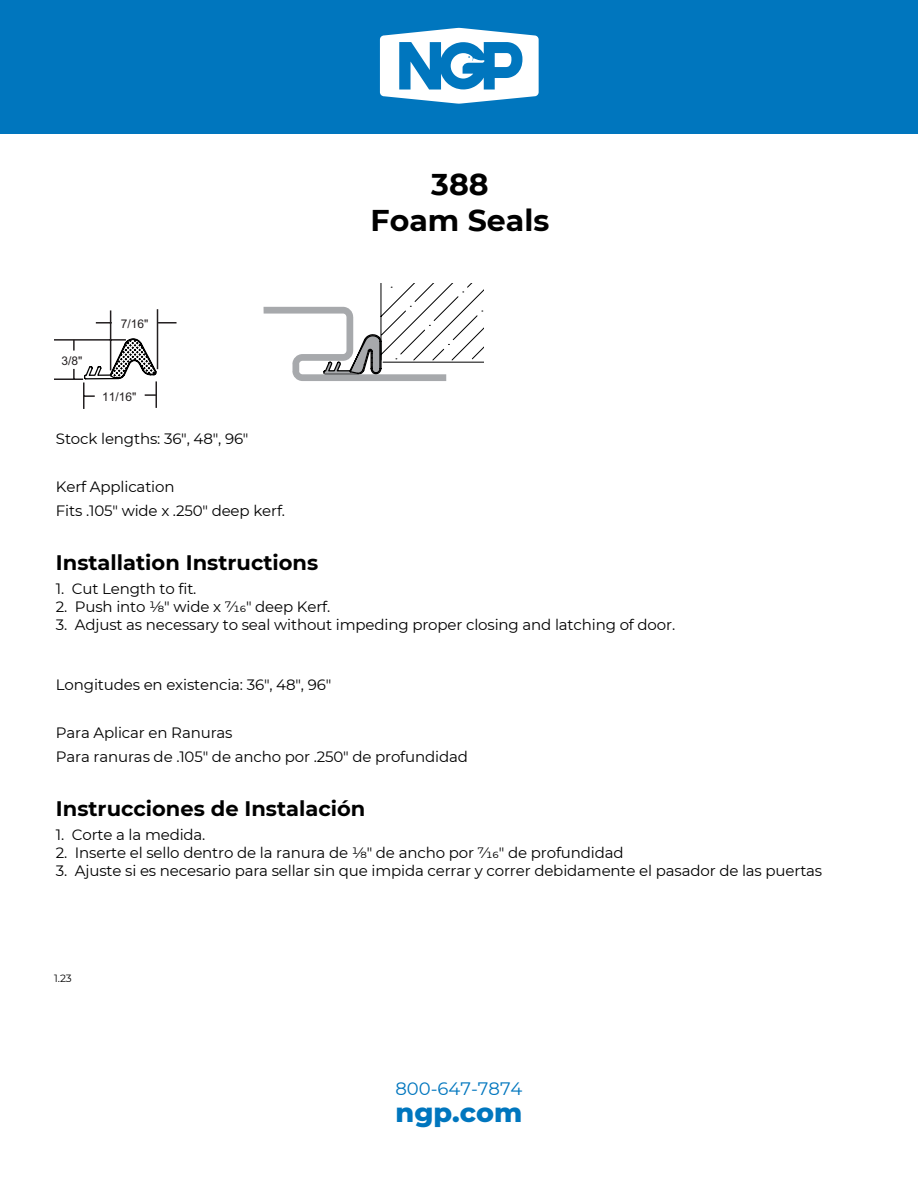
<style>
.page{position:relative;width:918px;height:1188px;background:#fff}
.page>*{position:absolute;margin:0;border:0;box-sizing:border-box;transform-origin:0 0}
.t1{font:700 30px/36px "Montserrat";color:#000;text-align:center}
.t2{font:800 27px "Montserrat";color:#0076be}
.t3{font:700 21px "Montserrat";color:#000}
.t4{font:18px "Montserrat";color:#0076be}
.t5{font:15px/24px "Montserrat";letter-spacing:-.01em;color:#000}
.t6{font:12px "Arial";color:#231f20}
.t7{font:10.5px "Montserrat";color:#000}
</style>
<div class="page">
<div style="left:0;top:0;width:918px;height:133px;background:#0076be"></div>
<svg style="left:380px;top:28px;width:159px;height:76px"></svg>
<svg style="left:264px;top:284px;width:219px;height:97px"></svg>
<svg style="left:158px;top:322px;width:19px;height:2px"></svg>
<hr style="left:110px;top:310px;width:1px;height:60px;background:#231f20">
<svg style="left:96px;top:322px;width:16px;height:2px"></svg>
<hr style="left:157px;top:309px;width:1px;height:60px;background:#231f20">
<hr style="left:54px;top:339px;width:72px;height:2px;background:#231f20">
<svg style="left:73px;top:340px;width:2px;height:11px"></svg>
<svg style="left:73px;top:369px;width:2px;height:9px"></svg>
<hr style="left:54px;top:378px;width:29px;height:2px;background:#231f20">
<hr style="left:83px;top:382px;width:2px;height:27px;background:#231f20">
<svg style="left:83px;top:338px;width:75px;height:70px"></svg>
<p class="t6" style="left:62px;top:352px;width:22px">3/8"</p>
<p class="t6" style="left:121px;top:316px;width:29px">7/16"</p>
<p class="t6" style="left:102px;top:388px;width:36px">11/16"</p>
<h1 class="t1" style="left:371px;top:165px;width:180px">388<br>Foam Seals</h1>
<p class="t5" style="left:56px;top:426px;width:194px">Stock lengths: 36", 48", 96"</p>
<p class="t5" style="left:56px;top:474px;width:231px">Kerf Application<br>Fits .105" wide x .250" deep kerf.</p>
<h3 class="t3" style="left:56px;top:547px;width:264px">Installation Instructions</h3>
<p class="t5" style="left:56px;top:576px;width:142px">1. Cut Length to fit.</p>
<p class="t5" style="left:56px;top:594px;width:276px">2. Push into 1/8" wide x 7/16" deep Kerf.</p>
<p class="t5" style="left:56px;top:612px;width:621px">3. Adjust as necessary to seal without impeding proper closing and latching of door.</p>
<p class="t5" style="left:56px;top:672px;width:277px">Longitudes en existencia: 36", 48", 96"</p>
<p class="t5" style="left:56px;top:720px;width:414px">Para Aplicar en Ranuras<br>Para ranuras de .105" de ancho por .250" de profundidad</p>
<h3 class="t3" style="left:56px;top:793px;width:311px">Instrucciones de Instalación</h3>
<p class="t5" style="left:56px;top:822px;width:151px">1. Corte a la medida.</p>
<p class="t5" style="left:56px;top:840px;width:569px">2. Inserte el sello dentro de la ranura de 1/8" de ancho por 7/16" de profundidad</p>
<p class="t5" style="left:56px;top:858px;width:768px">3. Ajuste si es necesario para sellar sin que impida cerrar y correr debidamente el pasador de las puertas</p>
<p class="t7" style="left:54px;top:971px;width:19px">1.23</p>
<p class="t4" style="left:395px;top:1076px;width:129px">800-647-7874</p>
<h2 class="t2" style="left:396px;top:1093px;width:128px">ngp.com</h2>
</div>
